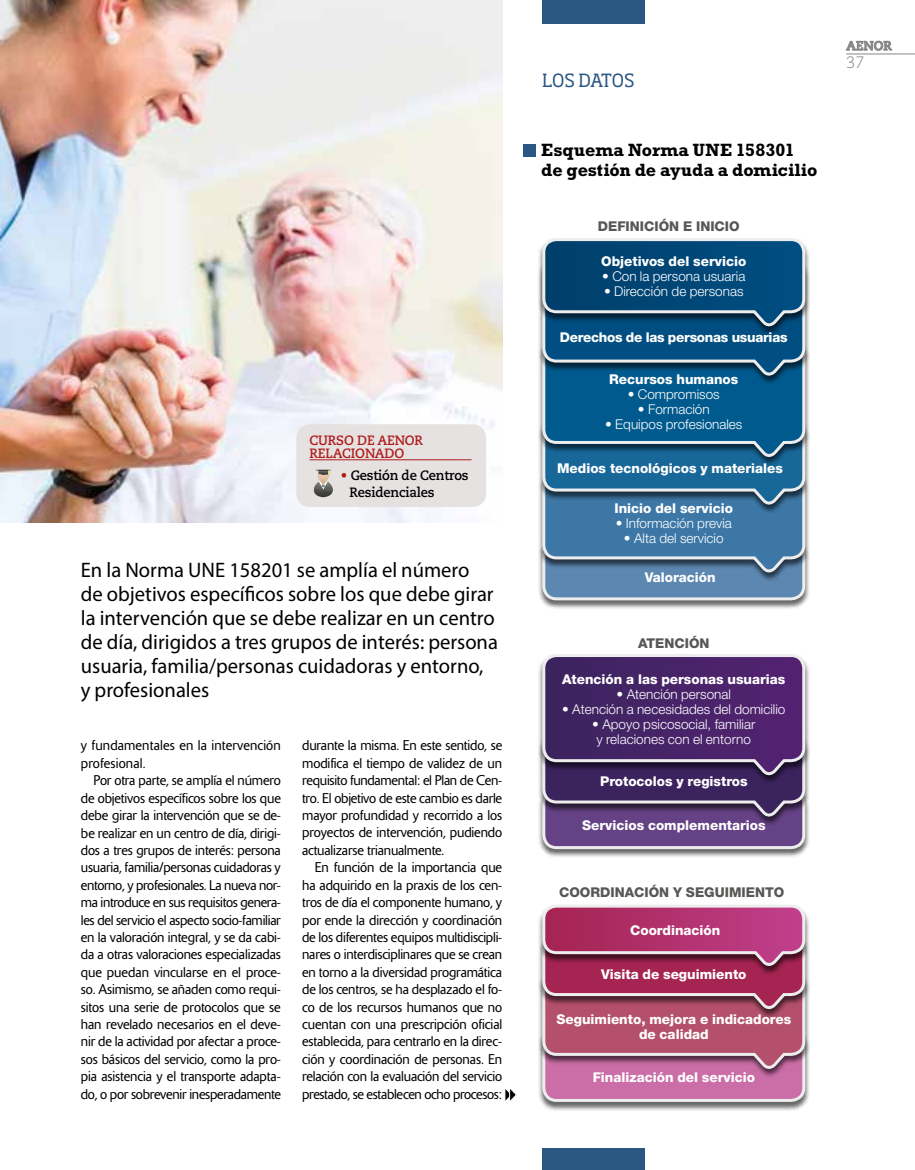
<style>
.page{position:relative;width:915px;height:1170px;background:#fff}
.page>*{position:absolute;margin:0;border:0;box-sizing:border-box;transform-origin:0 0}
.t1{font:21px/24px "Myriad Pro";color:#000}
.t2{font:700 18px/19.5px "Rockwell Std";letter-spacing:-.005em;color:#000}
.t3{font:18px "Soho Std";letter-spacing:-.02em;color:#2a5782}
.t4{font:300 16.5px "Caecilia LT Std";color:#878787}
.t5{font:300 13.95px/17.4px "Delta";letter-spacing:-.01em;color:#000;text-align:justify}
.t6{font:300 13.95px/17.4px "Delta";letter-spacing:.01em;color:#000}
.t7{font:800 13.5px/15px "Helvetica Neue LT Std";color:#fff;text-align:center}
.t8{font:300 13.5px/15px "Helvetica Neue LT Std";color:#fff;text-align:center}
.t9{font:800 13.5px "Helvetica Neue LT Std";color:#575756}
.t10{font:700 13.5px/16.5px "Caecilia LT Std";letter-spacing:-.01em;color:#000;scale:.96 1}
.t11{font:800 13.5px "Helvetica Neue LT Std";letter-spacing:-.02em;color:#fff}
.t12{font:700 13.5px/13.5px "Caecilia LT Std";letter-spacing:-.01em;color:#af1c1a;scale:.96 1}
.t13{font:700 12.75px "Caecilia LT Std";color:#878787}
.s1{color:#af1c1a}
</style>
<div class="page">
<svg style="left:846px;top:41px;width:45px;height:10px"></svg>
<hr style="left:846px;top:54px;width:68px;height:1px;background:#878787">
<img style="left:0;top:0;width:502px;height:522px">
<div style="left:537px;top:538px;width:272px;height:71px;background:#000;opacity:.6"></div>
<div style="left:543px;top:540px;width:260px;height:59px;background:#5c87b1;border-radius:13px"></div>
<div style="left:542px;top:538px;width:263px;height:62px;border:3px solid #ededed;border-radius:13px"></div>
<div style="left:537px;top:472px;width:272px;height:109px;background:#000;opacity:.6"></div>
<div style="left:537px;top:238px;width:272px;height:97px;background:#000;opacity:.6"></div>
<svg style="left:540px;top:238px;width:266px;height:340px;background:#25658f"></svg>
<div style="left:537px;top:1026px;width:272px;height:84px;background:#000;opacity:.6"></div>
<div style="left:543px;top:1028px;width:260px;height:72px;background:#cb6da7;border-radius:13px"></div>
<div style="left:542px;top:1027px;width:263px;height:74px;border:3px solid #ededed;border-radius:13px"></div>
<div style="left:537px;top:969px;width:272px;height:108px;background:#000;opacity:.6"></div>
<div style="left:542px;top:0;width:102px;height:23px;background:#2a5782"></div>
<div style="left:542px;top:1148px;width:102px;height:21px;background:#2a5782"></div>
<div style="left:523px;top:144px;width:12px;height:13px;background:#2a5782"></div>
<div style="left:537px;top:788px;width:272px;height:69px;background:#000;opacity:.6"></div>
<div style="left:543px;top:790px;width:260px;height:57px;background:#654185;border-radius:13px"></div>
<div style="left:542px;top:788px;width:263px;height:61px;border:3px solid #ededed;border-radius:13px"></div>
<div style="left:537px;top:732px;width:272px;height:93px;background:#000;opacity:.6"></div>
<div style="left:537px;top:653px;width:272px;height:130px;background:#000;opacity:.6"></div>
<svg style="left:540px;top:653px;width:266px;height:169px;background:#533670"></svg>
<div style="left:537px;top:904px;width:272px;height:70px;background:#000;opacity:.6"></div>
<svg style="left:540px;top:904px;width:266px;height:171px;background:#ae4e73"></svg>
<svg style="left:504px;top:1089px;width:12px;height:12px"></svg>
<div style="left:296px;top:424px;width:190px;height:83px;background:#e3dedd;border-radius:14px"></div>
<hr style="left:309px;top:459px;width:162px;height:1px;background:#af1c1a">
<svg style="left:313px;top:469px;width:20px;height:28px"></svg>
<p class="t12" style="left:309px;top:433px;width:120px">CURSO DE AENOR<br>RELACIONADO</p>
<p class="t10" style="left:349px;top:467px;width:125px;text-indent:-9px"><span class="s1">•</span> Gestión de Centros<br>Residenciales</p>
<p class="t1" style="left:81px;top:557px;width:418px">En la Norma UNE 158201 se amplía el número<br>de objetivos específicos sobre los que debe girar la intervención que se debe realizar en un centro de día, dirigidos a tres grupos de interés: persona usuaria, familia/personas cuidadoras y entorno, y profesionales</p>
<p class="t6" style="left:81px;top:737px;width:201px">y fundamentales en la intervención profesional.</p>
<p class="t5" style="left:81px;top:771px;width:201px;text-indent:13px">Por otra parte, se amplía el número de objetivos específicos sobre los que debe girar la intervención que se de&shy;be realizar en un centro de día, dirigi&shy;dos a tres grupos de interés: persona usuaria, familia/personas cuidadoras y entorno, y profesionales. La nueva nor&shy;ma introduce en sus requisitos genera&shy;les del servicio el aspecto socio-familiar en la valoración integral, y se da cabi&shy;da a otras valoraciones especializadas que puedan vincularse en el proce&shy;so. Asimismo, se añaden como requi&shy;sitos una serie de protocolos que se han revelado necesarios en el deve&shy;nir de la actividad por afectar a proce&shy;sos básicos del servicio, como la pro&shy;pia asistencia y el transporte adapta&shy;do, o por sobrevenir inesperadamente</p>
<p class="t5" style="left:302px;top:737px;width:201px">durante la misma. En este sentido, se modifica el tiempo de validez de un requisito fundamental: el Plan de Cen&shy;tro. El objetivo de este cambio es darle mayor profundidad y recorrido a los proyectos de intervención, pudiendo actualizarse trianualmente.</p>
<p class="t5" style="left:302px;top:858px;width:201px;text-indent:13px">En función de la importancia que ha adquirido en la praxis de los cen&shy;tros de día el componente humano, y por ende la dirección y coordinación de los diferentes equipos multidiscipli&shy;nares o interdisciplinares que se crean en torno a la diversidad programática de los centros, se ha desplazado el fo&shy;co de los recursos humanos que no cuentan con una prescripción oficial establecida, para centrarlo en la direc&shy;ción y coordinación de personas. En relación con la evaluación del servicio prestado, se establecen ocho procesos:</p>
<p class="t3" style="left:542px;top:69px;width:94px">LOS DATOS</p>
<p class="t2" style="left:541px;top:140px;width:277px">Esquema Norma UNE 158301 de gestión de ayuda a domicilio</p>
<p class="t9" style="left:597px;top:218px;width:143px">DEFINICIÓN E INICIO</p>
<p class="t7" style="left:601px;top:254px;width:146px">Objetivos del servicio</p>
<p class="t8" style="left:602px;top:268px;width:145px">• Con la persona usuaria</p>
<p class="t8" style="left:603px;top:283px;width:141px">• Dirección de personas</p>
<p class="t11" style="left:559px;top:329px;width:229px">Derechos de las personas usuarias</p>
<p class="t7" style="left:609px;top:372px;width:131px">Recursos humanos</p>
<p class="t8" style="left:627px;top:386px;width:93px">• Compromisos</p>
<p class="t8" style="left:637px;top:401px;width:73px">• Formación</p>
<p class="t8" style="left:605px;top:416px;width:139px">• Equipos profesionales</p>
<p class="t7" style="left:557px;top:460px;width:227px">Medios tecnológicos y materiales</p>
<p class="t7" style="left:614px;top:500px;width:120px">Inicio del servicio</p>
<p class="t8" style="left:615px;top:515px;width:118px">• Información previa</p>
<p class="t8" style="left:623px;top:530px;width:101px">• Alta del servicio</p>
<p class="t7" style="left:644px;top:570px;width:72px">Valoración</p>
<p class="t9" style="left:638px;top:634px;width:73px">ATENCIÓN</p>
<p class="t7" style="left:562px;top:671px;width:225px">Atención a las personas usuarias</p>
<p class="t8" style="left:616px;top:686px;width:116px">• Atención personal</p>
<p class="t8" style="left:562px;top:701px;width:225px">• Atención a necesidades del domicilio</p>
<p class="t8" style="left:592px;top:716px;width:164px">• Apoyo psicosocial, familiar y relaciones con el entorno</p>
<p class="t7" style="left:600px;top:773px;width:149px">Protocolos y registros</p>
<p class="t7" style="left:582px;top:817px;width:185px">Servicios complementarios</p>
<p class="t9" style="left:559px;top:883px;width:226px">COORDINACIÓN Y SEGUIMIENTO</p>
<p class="t7" style="left:630px;top:923px;width:92px">Coordinación</p>
<p class="t7" style="left:601px;top:966px;width:147px">Visita de seguimiento</p>
<p class="t7" style="left:556px;top:1011px;width:236px">Seguimiento, mejora e indicadores de calidad</p>
<p class="t7" style="left:592px;top:1069px;width:164px">Finalización del servicio</p>
<p class="t13" style="left:846px;top:38px;width:47px">AENOR</p>
<p class="t4" style="left:846px;top:53px;width:20px">37</p>
</div>
